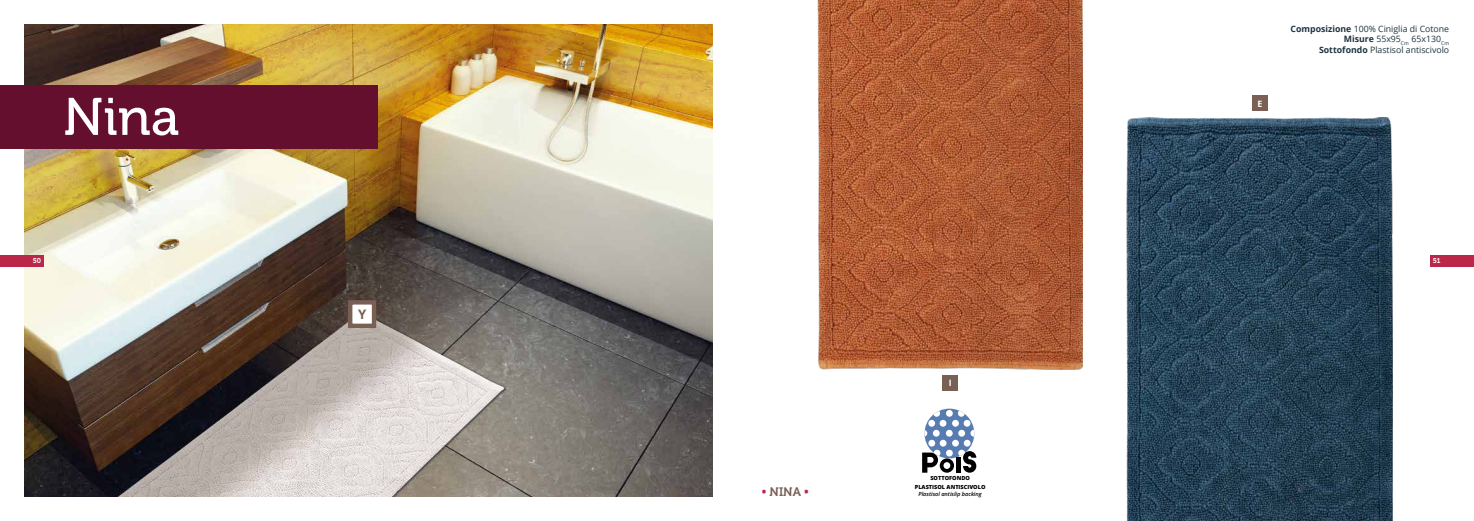
<style>
.page{position:relative;width:1474px;height:521px;background:#fff}
.page>*{position:absolute;margin:0;border:0;box-sizing:border-box;transform-origin:0 0}
.t1{font:52.5px "Museo 500";color:#fff}
.t2{font:700 13.12px "Open Sans";color:#795f54}
.t3{font:12.25px "Museo 700";color:#795f54}
.t4{font:8.75px/10.5px "Open Sans";color:#1f3440;text-align:right}
.t5{font:700 8.75px "Open Sans";color:#fff}
.t6{font:7px "Museo 700";color:#fff}
.t7{font:800 5.6px/8.4px "Open Sans";color:#000;text-align:center}
.t8{font:italic 600 5.6px "Open Sans";color:#000}
.s1{font-weight:700}
.s2{font-family:"Open Sans";font-weight:700;color:#ba2749}
</style>
<div class="page">
<div style="left:1429px;top:255px;width:44px;height:11px;background:#ba2749"></div>
<img style="left:25px;top:25px;width:687px;height:471px">
<div style="left:0;top:85px;width:377px;height:63px;background:#640f2d"></div>
<div style="left:0;top:255px;width:44px;height:11px;background:#ba2749"></div>
<div style="left:350px;top:302px;width:24px;height:24px;background:#fff"></div>
<div style="left:348px;top:300px;width:28px;height:28px;border:4px solid #795f54"></div>
<img style="left:817px;top:0;width:265px;height:369px">
<img style="left:1126px;top:118px;width:266px;height:403px">
<div style="left:942px;top:375px;width:16px;height:16px;background:#795f54"></div>
<div style="left:1251px;top:95px;width:16px;height:16px;background:#795f54"></div>
<div style="left:924px;top:409px;width:50px;height:49px;background:#577cb1;border-radius:50%"></div>
<div style="left:946px;top:410px;width:6px;height:7px;background:#fff;border-radius:50%"></div>
<svg style="left:922px;top:450px;width:54px;height:23px"></svg>
<svg style="left:958px;top:411px;width:6px;height:6px"></svg>
<svg style="left:933px;top:411px;width:7px;height:6px"></svg>
<div style="left:952px;top:440px;width:7px;height:7px;background:#fff;border-radius:50%"></div>
<div style="left:963px;top:440px;width:7px;height:7px;background:#fff;border-radius:50%"></div>
<div style="left:928px;top:440px;width:7px;height:7px;background:#fff;border-radius:50%"></div>
<div style="left:952px;top:420px;width:6px;height:7px;background:#fff;border-radius:50%"></div>
<div style="left:939px;top:440px;width:7px;height:6px;background:#fff;border-radius:50%"></div>
<div style="left:963px;top:420px;width:7px;height:7px;background:#fff;border-radius:50%"></div>
<div style="left:928px;top:420px;width:7px;height:7px;background:#fff;border-radius:50%"></div>
<div style="left:939px;top:420px;width:7px;height:7px;background:#fff;border-radius:50%"></div>
<div style="left:958px;top:430px;width:7px;height:7px;background:#fff;border-radius:50%"></div>
<div style="left:945px;top:430px;width:7px;height:7px;background:#fff;border-radius:50%"></div>
<svg style="left:970px;top:430px;width:4px;height:7px"></svg>
<div style="left:932px;top:430px;width:7px;height:7px;background:#fff;border-radius:50%"></div>
<svg style="left:924px;top:430px;width:3px;height:6px"></svg>
<h1 class="t1" style="left:63px;top:88px;width:118px">Nina</h1>
<p class="t5" style="left:1257px;top:97px;width:6px">E</p>
<p class="t4" style="left:1290px;top:23px;width:160px"><span class="s1">Composizione</span> 100% Ciniglia di Cotone<br><span class="s1">Misure</span> 55x95<sub>Cm</sub> 65x130<sub>Cm<br></sub><span class="s1">Sottofondo</span> Plastisol antiscivolo</p>
<p class="t6" style="left:33px;top:257px;width:10px">50</p>
<p class="t6" style="left:1432px;top:257px;width:9px">51</p>
<h2 class="t2" style="left:358px;top:305px;width:10px">Y</h2>
<h3 class="t3" style="left:761px;top:485px;width:48px"><span class="s2">•</span> NINA <span class="s2">•</span></h3>
<p class="t5" style="left:948px;top:377px;width:4px">I</p>
<p class="t7" style="left:914px;top:474px;width:72px">SOTTOFONDO<br>PLASTISOL ANTISCIVOLO</p>
<p class="t8" style="left:918px;top:490px;width:65px">Plastisol antislip backing</p>
</div>
